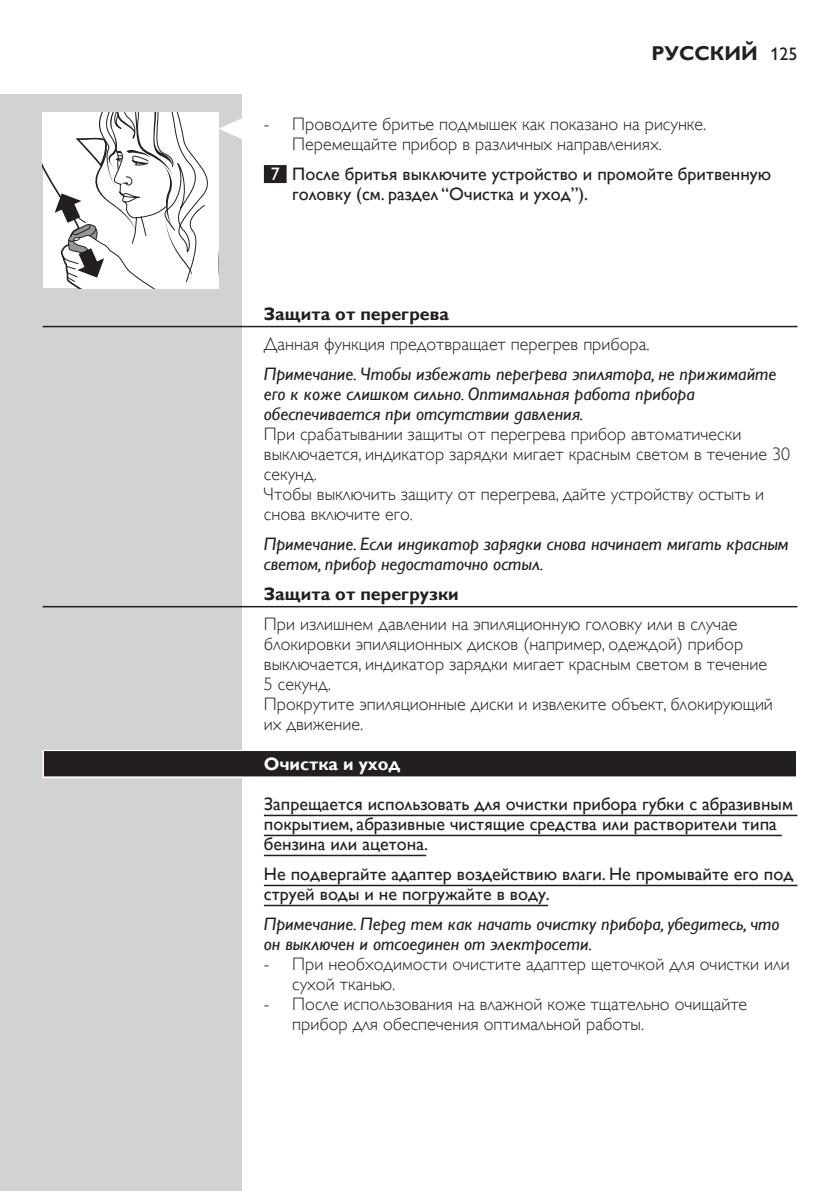
<style>
.page{position:relative;width:840px;height:1191px;background:#fff}
.page>*{position:absolute;margin:0;border:0;box-sizing:border-box;transform-origin:0 0}
.t1{font:700 20px "Gill Sans Alt One WGL";color:#231f20}
.t2{font:18px/20px "Gill Sans Alt One WGL Light";color:#231f20}
.t3{font:italic 18px/20px "Gill Sans Alt One WGL";color:#231f20}
.t4{font:18px/20px "Gill Sans Alt One WGL";color:#231f20}
.t5{font:700 18px "Gill Sans Alt One WGL";color:#231f20}
.t6{font:700 18px "Gill Sans Alt One WGL";color:#fff}
.s1{font-weight:400;font-size:18px}
.s2{color:#fff}
</style>
<div class="page">
<div style="left:0;top:95px;width:241px;height:1096px;background:#d1d2d4"></div>
<div style="left:264px;top:165px;width:22px;height:18px;background:#231f20"></div>
<hr style="left:43px;top:326px;width:754px;height:1px;background:#231f20">
<hr style="left:43px;top:606px;width:754px;height:1px;background:#231f20">
<div style="left:43px;top:750px;width:754px;height:28px;background:#a4a2a3"></div>
<div style="left:44px;top:751px;width:751px;height:25px;background:#231f20"></div>
<hr style="left:264px;top:814px;width:533px;height:2px;background:#231f20">
<hr style="left:264px;top:834px;width:517px;height:2px;background:#231f20">
<hr style="left:264px;top:854px;width:162px;height:2px;background:#231f20">
<hr style="left:264px;top:884px;width:533px;height:2px;background:#231f20">
<hr style="left:264px;top:904px;width:283px;height:2px;background:#231f20">
<svg style="left:43px;top:112px;width:199px;height:176px;background:#e4e4e4"></svg>
<p class="t1" style="left:651px;top:40px;width:147px">РУССКИЙ <span class="s1">125</span></p>
<p class="t2" style="left:292px;top:114px;width:415px;text-indent:-28px">- Проводите бритье подмышек как показано на рисунке.<br>Перемещайте прибор в различных направлениях.</p>
<p class="t4" style="left:292px;top:164px;width:480px;text-indent:-22px"><span class="s2">7</span> После бритья выключите устройство и промойте бритвенную головку (см. раздел “Очистка и уход”).</p>
<p class="t5" style="left:264px;top:302px;width:187px">Защита от перегрева</p>
<p class="t2" style="left:264px;top:334px;width:387px">Данная функция предотвращает перегрев прибора.</p>
<p class="t3" style="left:264px;top:364px;width:514px">Примечание. Чтобы избежать перегрева эпилятора, не прижимайте его к коже слишком сильно. Оптимальная работа прибора обеспечивается при отсутствии давления.</p>
<p class="t2" style="left:264px;top:424px;width:527px">При срабатывании защиты от перегрева прибор автоматически выключается, индикатор зарядки мигает красным светом в течение 30 секунд.<br>Чтобы выключить защиту от перегрева, дайте устройству остыть и снова включите его.</p>
<p class="t3" style="left:264px;top:534px;width:525px">Примечание. Если индикатор зарядки снова начинает мигать красным светом, прибор недостаточно остыл.</p>
<p class="t5" style="left:264px;top:582px;width:196px">Защита от перегрузки</p>
<p class="t2" style="left:264px;top:614px;width:510px">При излишнем давлении на эпиляционную головку или в случае блокировки эпиляционных дисков (например, одеждой) прибор выключается, индикатор зарядки мигает красным светом в течение 5 секунд.<br>Прокрутите эпиляционные диски и извлеките объект, блокирующий их движение.</p>
<p class="t6" style="left:264px;top:752px;width:138px">Очистка и уход</p>
<p class="t4" style="left:264px;top:794px;width:530px">Запрещается использовать для очистки прибора губки с абразивным покрытием, абразивные чистящие средства или растворители типа бензина или ацетона.</p>
<p class="t4" style="left:264px;top:864px;width:530px">Не подвергайте адаптер воздействию влаги. Не промывайте его под струей воды и не погружайте в воду.</p>
<p class="t3" style="left:264px;top:914px;width:517px">Примечание. Перед тем как начать очистку прибора, убедитесь, что он выключен и отсоединен от электросети.</p>
<p class="t2" style="left:292px;top:954px;width:498px;text-indent:-28px">- При необходимости очистите адаптер щеточкой для очистки или сухой тканью.</p>
<p class="t2" style="left:292px;top:994px;width:456px;text-indent:-28px">- После использования на влажной коже тщательно очищайте прибор для обеспечения оптимальной работы.</p>
</div>
